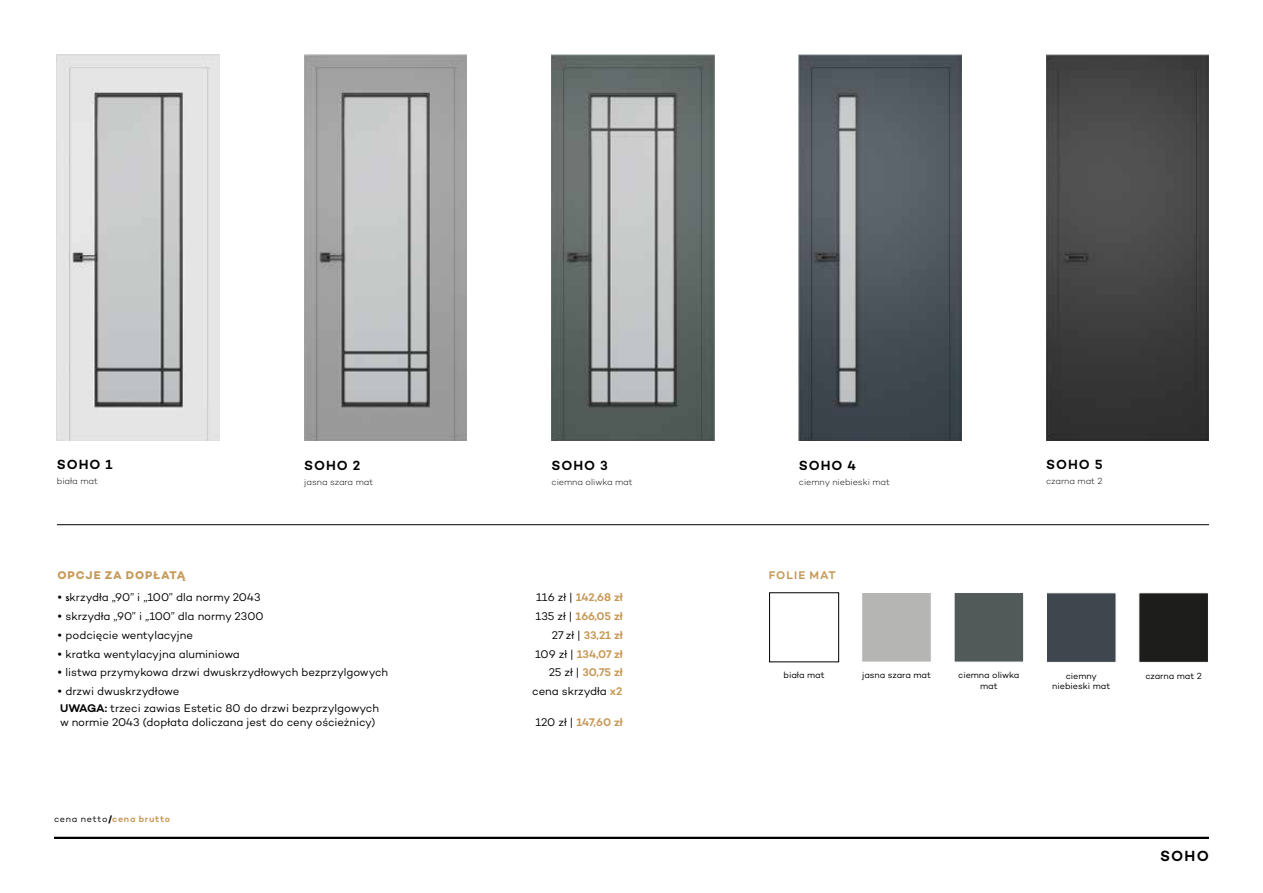
<style>
.page{position:relative;width:1263px;height:893px;background:#fff}
.page>*{position:absolute;margin:0;border:0;box-sizing:border-box;transform-origin:0 0}
.t1{font:600 15px "Campton";color:#000}
.t2{font:600 13.5px "Campton";letter-spacing:.075em;color:#000}
.t3{font:11.25px/13.6px "Campton";color:#000}
.t4{font:600 11.25px "Campton";color:#c79957}
.t5{font:700 11.25px "Campton";letter-spacing:.08em;color:#c79957}
.t6{font:600 11.25px "Campton";letter-spacing:.085em;color:#c79957}
.t7{font:300 9px "Campton";color:#000}
.t8{font:9px/10.8px "Campton";color:#000;text-align:center}
.t9{font:600 9px "Campton";letter-spacing:.075em;color:#c79957}
.s1{font-family:"Futura PT";font-weight:500}
.s2{font-weight:400;color:#000}
.s3{font-weight:600;color:#c79957}
.s4{font-weight:600}
.s5{font-weight:700;color:#000}
</style>
<div class="page">
<hr style="left:54px;top:837px;width:1155px;height:2px;background:#000">
<img style="left:57px;top:55px;width:163px;height:385px">
<img style="left:304px;top:55px;width:163px;height:385px">
<img style="left:552px;top:55px;width:162px;height:385px">
<img style="left:799px;top:55px;width:163px;height:385px">
<img style="left:1046px;top:55px;width:163px;height:385px">
<hr style="left:57px;top:524px;width:1152px;height:1px;background:#000">
<div style="left:769px;top:592px;width:70px;height:70px;border:1px solid #000"></div>
<div style="left:861px;top:592px;width:70px;height:70px;background:#b5b6b4;border:1px solid #fff"></div>
<div style="left:954px;top:592px;width:70px;height:70px;background:#515959;border:1px solid #fff"></div>
<div style="left:1046px;top:592px;width:70px;height:71px;background:#3f464d;border:1px solid #fff"></div>
<div style="left:1138px;top:592px;width:71px;height:71px;background:#1d1d1b;border:1px solid #fff"></div>
<p class="t2" style="left:57px;top:456px;width:57px">SOHO 1</p>
<p class="t7" style="left:57px;top:475px;width:42px">biała mat</p>
<p class="t2" style="left:304px;top:457px;width:58px">SOHO 2</p>
<p class="t7" style="left:304px;top:476px;width:70px">jasna szara mat</p>
<p class="t2" style="left:552px;top:457px;width:58px">SOHO 3</p>
<p class="t7" style="left:552px;top:476px;width:83px">ciemna oliwka mat</p>
<p class="t5" style="left:58px;top:568px;width:129px">OPCJE ZA DOPŁATĄ</p>
<p class="t3" style="left:54px;top:590px;width:208px"><span class="s1">•s</span>krzydła „90” i „100” dla normy 2043</p>
<p class="t4" style="left:536px;top:590px;width:88px"><span class="s2">116 zł |</span> 142,68 zł</p>
<p class="t3" style="left:54px;top:609px;width:211px"><span class="s1">•</span>skrzydła „90” i „100” dla normy 2300</p>
<p class="t4" style="left:536px;top:609px;width:88px"><span class="s2">135 zł |</span> 166,05 zł</p>
<p class="t3" style="left:54px;top:628px;width:140px"><span class="s1">•</span>podcięcie wentylacyjne</p>
<p class="t4" style="left:552px;top:628px;width:72px"><span class="s2">27 zł |</span> 33,21 zł</p>
<p class="t3" style="left:54px;top:647px;width:187px"><span class="s1">•</span>kratka wentylacyjna aluminiowa</p>
<p class="t4" style="left:535px;top:646px;width:89px"><span class="s2">109 zł |</span> 134,07 zł</p>
<p class="t3" style="left:54px;top:665px;width:335px"><span class="s1">•</span>listwa przymykowa drzwi dwuskrzydłowych bezprzylgowych</p>
<p class="t4" style="left:549px;top:665px;width:75px"><span class="s2">25 zł |</span> 30,75 zł</p>
<p class="t3" style="left:54px;top:684px;width:127px"><span class="s1">•</span>drzwi dwuskrzydłowe</p>
<p class="t3" style="left:532px;top:684px;width:92px">cena skrzydła <span class="s3">x2</span></p>
<p class="t3" style="left:60px;top:701px;width:320px"><span class="s4">UWAGA:</span> trzeci zawias Estetic 80 do drzwi bezprzylgowych w normie 2043 (dopłata doliczana jest do ceny ościeżnicy)</p>
<p class="t4" style="left:535px;top:715px;width:89px"><span class="s2">120 zł |</span> 147,60 zł</p>
<p class="t9" style="left:54px;top:813px;width:118px"><span class="s2">cena netto</span><span class="s5">/</span>cena brutto</p>
<p class="t2" style="left:799px;top:457px;width:59px">SOHO 4</p>
<p class="t7" style="left:799px;top:476px;width:93px">ciemny niebieski mat</p>
<p class="t6" style="left:769px;top:568px;width:69px">FOLIE MAT</p>
<p class="t2" style="left:1046px;top:456px;width:58px">SOHO 5</p>
<p class="t7" style="left:1046px;top:475px;width:58px">czarna mat 2</p>
<p class="t8" style="left:783px;top:670px;width:43px">biała mat</p>
<p class="t8" style="left:862px;top:670px;width:70px">jasna szara mat</p>
<p class="t8" style="left:958px;top:670px;width:63px">ciemna oliwka mat</p>
<p class="t8" style="left:1052px;top:670px;width:59px">ciemny niebieski mat</p>
<p class="t8" style="left:1145px;top:670px;width:58px">czarna mat 2</p>
<h1 class="t1" style="left:1160px;top:846px;width:50px">SOHO</h1>
</div>
